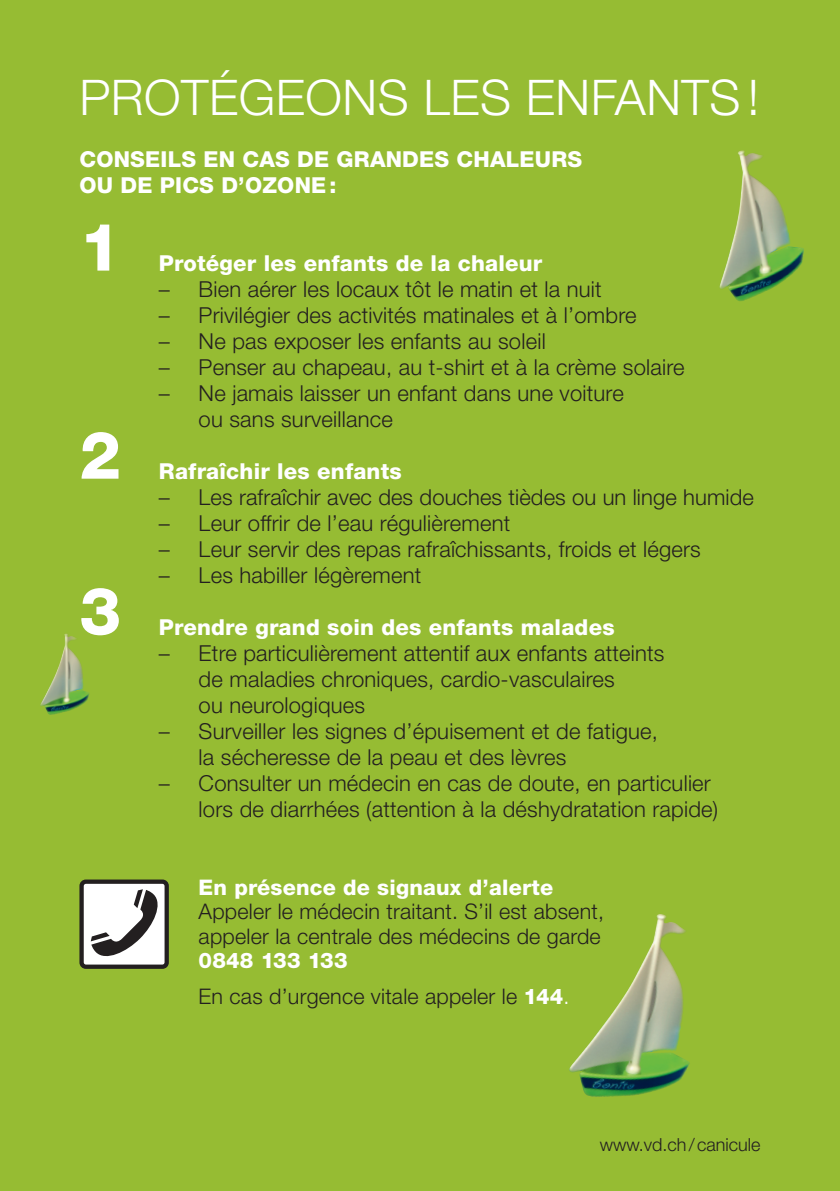
<style>
.page{position:relative;width:840px;height:1191px;background:#fff}
.page>*{position:absolute;margin:0;border:0;box-sizing:border-box;transform-origin:0 0}
.t1{font:800 66px "Helvetica Neue LT Std";color:#fff}
.t2{font:300 49.2px "Helvetica Neue LT Std";letter-spacing:.01em;color:#fff}
.t3{font:300 22px/26px "Helvetica Neue LT Std";letter-spacing:.01em;color:#231f20}
.t4{font:800 22px/26px "Helvetica Neue LT Std";letter-spacing:.01em;color:#fff}
.t5{font:300 21.6px/24.6px "Helvetica Neue LT Std";letter-spacing:.01em;color:#231f20}
.t6{font:800 21.6px "Helvetica Neue LT Std";letter-spacing:.01em;color:#fff}
.t7{font:300 18px "Helvetica Neue LT Std";color:#231f20}
.s1{font-weight:800;color:#fff}
.s2{color:#fff}
</style>
<div class="page">
<div style="left:0;top:0;width:839px;height:1191px;background:#96bc33"></div>
<img style="left:569px;top:914px;width:121px;height:183px">
<img style="left:719px;top:150px;width:85px;height:151px">
<img style="left:40px;top:633px;width:50px;height:82px">
<div style="left:82px;top:881px;width:85px;height:85px;background:#fff;border-radius:4px"></div>
<div style="left:79px;top:879px;width:90px;height:90px;border:4px solid #231f20;border-radius:4px"></div>
<svg style="left:91px;top:889px;width:67px;height:68px"></svg>
<h2 class="t2" style="left:79px;top:67px;width:681px">PROTÉGEONS LES ENFANTS!</h2>
<p class="t4" style="left:79px;top:146px;width:504px">CONSEILS EN CAS DE GRANDES CHALEURS<br>OU DE PICS D’OZONE:</p>
<h1 class="t1" style="left:79px;top:208px;width:43px">1</h1>
<p class="t4" style="left:159px;top:250px;width:384px">Protéger les enfants de la chaleur</p>
<p class="t3" style="left:159px;top:275px;width:444px">– Bien aérer les locaux tôt le matin et la nuit</p>
<p class="t3" style="left:159px;top:301px;width:479px">– Privilégier des activités matinales et à l’ombre</p>
<p class="t3" style="left:159px;top:327px;width:388px">– Ne pas exposer les enfants au soleil</p>
<p class="t3" style="left:159px;top:353px;width:527px">– Penser au chapeau, au t-shirt et à la crème solaire</p>
<p class="t3" style="left:198px;top:379px;width:426px;text-indent:-40px">– Ne jamais laisser un enfant dans une voiture ou sans surveillance</p>
<h1 class="t1" style="left:79px;top:416px;width:43px">2</h1>
<h1 class="t1" style="left:79px;top:572px;width:43px">3</h1>
<p class="t4" style="left:159px;top:458px;width:244px">Rafraîchir les enfants</p>
<p class="t3" style="left:159px;top:483px;width:596px">– Les rafraîchir avec des douches tièdes ou un linge humide</p>
<p class="t3" style="left:159px;top:509px;width:353px">– Leur offrir de l’eau régulièrement</p>
<p class="t3" style="left:159px;top:535px;width:543px">– Leur servir des repas rafraîchissants, froids et légers</p>
<p class="t3" style="left:159px;top:561px;width:264px">– Les habiller légèrement</p>
<p class="t4" style="left:159px;top:614px;width:457px">Prendre grand soin des enfants malades</p>
<p class="t3" style="left:198px;top:639px;width:467px;text-indent:-40px">– Etre particulièrement attentif aux enfants atteints de maladies chroniques, cardio-vasculaires<br>ou neurologiques</p>
<p class="t3" style="left:198px;top:717px;width:460px;text-indent:-40px">– Surveiller les signes d’épuisement et de fatigue, la sécheresse de la peau et des lèvres</p>
<p class="t3" style="left:198px;top:769px;width:521px;text-indent:-40px">– Consulter un médecin en cas de doute, en particulier lors de diarrhées (attention à la déshydratation rapide)</p>
<p class="t6" style="left:198px;top:874px;width:356px">En présence de signaux d’alerte</p>
<p class="t5" style="left:198px;top:899px;width:406px">Appeler le médecin traitant. S’il est absent, appeler la centrale des médecins de garde</p>
<p class="t5" style="left:198px;top:942px;width:372px;line-height:35.8px"><span class="s1">0848 133 133<br></span>En cas d’urgence vitale appeler le <span class="s1">144</span><span class="s2">.</span></p>
<p class="t7" style="left:599px;top:1133px;width:162px">www.vd.ch/canicule</p>
</div>
